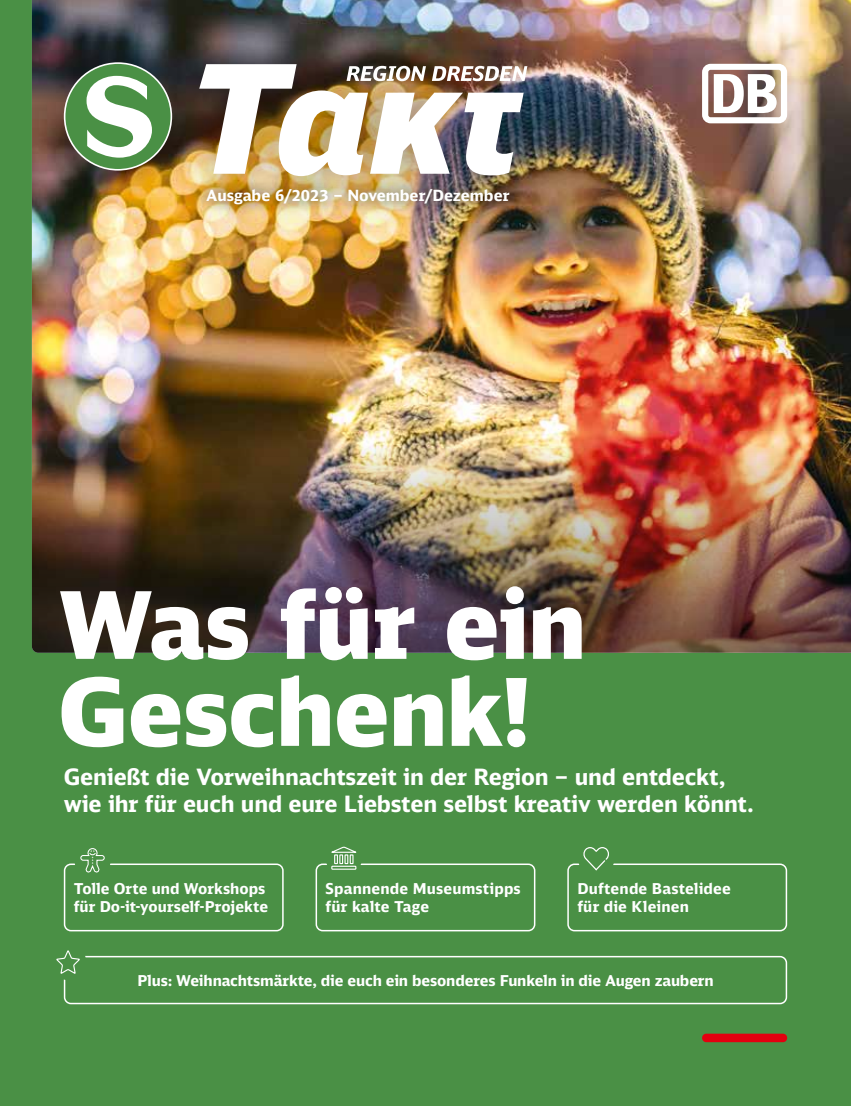
<style>
.page{position:relative;width:851px;height:1106px;background:#fff}
.page>*{position:absolute;margin:0;border:0;box-sizing:border-box;transform-origin:0 0}
.t1{font:900 93px/87px "DB Sans";letter-spacing:-.01em;color:#fff}
.t2{font:700 22.5px/27px "DB Sans";letter-spacing:-.01em;color:#fff}
.t3{font:700 15.45px "DB Sans";color:#fff}
.t4{font:700 15px/18px "DB Sans";color:#fff}
</style>
<div class="page">
<div style="left:0;top:0;width:850px;height:1106px;background:#4a9045"></div>
<img style="left:32px;top:0;width:818px;height:424px">
<img style="left:32px;top:424px;width:818px;height:228px">
<div style="left:702px;top:1033px;width:85px;height:9px;background:#e3000f;border-radius:4px"></div>
<div style="left:27px;top:25px;width:535px;height:214px;background:#000;opacity:.4"></div>
<div style="left:193px;top:175px;width:329px;height:42px;background:#000;opacity:.75"></div>
<img style="left:199px;top:64px;width:328px;height:112px">
<div style="left:65px;top:63px;width:106px;height:107px;background:#4a9045;border-radius:50%"></div>
<div style="left:64px;top:62px;width:108px;height:109px;border:2px solid #fff;border-radius:50%"></div>
<svg style="left:86px;top:76px;width:66px;height:82px"></svg>
<svg style="left:702px;top:64px;width:85px;height:59px;background:#d2c5c1"></svg>
<div style="left:64px;top:863px;width:219px;height:68px;border:2px solid #fff;border-radius:6px"></div>
<div style="left:315px;top:863px;width:220px;height:68px;border:2px solid #fff;border-radius:6px"></div>
<div style="left:567px;top:863px;width:220px;height:68px;border:2px solid #fff;border-radius:6px"></div>
<div style="left:64px;top:955px;width:723px;height:49px;border:2px solid #fff;border-radius:6px"></div>
<div style="left:326px;top:840px;width:36px;height:36px;background:#4a9045;border-radius:50%"></div>
<div style="left:331px;top:865px;width:25px;height:4px;border:1px solid #fff"></div>
<svg style="left:331px;top:846px;width:26px;height:7px"></svg>
<div style="left:334px;top:854px;width:4px;height:10px;border:1px solid #fff"></div>
<div style="left:339px;top:854px;width:4px;height:10px;border:1px solid #fff"></div>
<div style="left:344px;top:854px;width:4px;height:10px;border:1px solid #fff"></div>
<div style="left:349px;top:854px;width:4px;height:10px;border:1px solid #fff"></div>
<div style="left:578px;top:840px;width:36px;height:36px;background:#4a9045;border-radius:50%"></div>
<svg style="left:583px;top:847px;width:26px;height:23px"></svg>
<div style="left:50px;top:944px;width:36px;height:36px;background:#4a9045;border-radius:50%"></div>
<svg style="left:56px;top:950px;width:24px;height:24px"></svg>
<div style="left:74px;top:842px;width:37px;height:36px;background:#4a9045;border-radius:50%"></div>
<svg style="left:80px;top:848px;width:25px;height:25px"></svg>
<p class="t3" style="left:206px;top:185px;width:305px">Ausgabe 6/2023 – November/Dezember</p>
<h1 class="t1" style="left:58px;top:579px;width:529px">Was für ein<br>Geschenk!</h1>
<h2 class="t2" style="left:64px;top:763px;width:691px">Genießt die Vorweihnachtszeit in der Region – und entdeckt, wie ihr für euch und eure Liebsten selbst kreativ werden könnt.</h2>
<p class="t4" style="left:74px;top:879px;width:196px">Tolle Orte und Workshops für Do-it-yourself-Projekte</p>
<p class="t4" style="left:325px;top:879px;width:197px">Spannende Museumstipps für kalte Tage</p>
<p class="t4" style="left:577px;top:879px;width:155px">Duftende Bastelidee für die Kleinen</p>
<p class="t4" style="left:137px;top:970px;width:577px">Plus: Weihnachtsmärkte, die euch ein besonderes Funkeln in die Augen zaubern</p>
</div>
